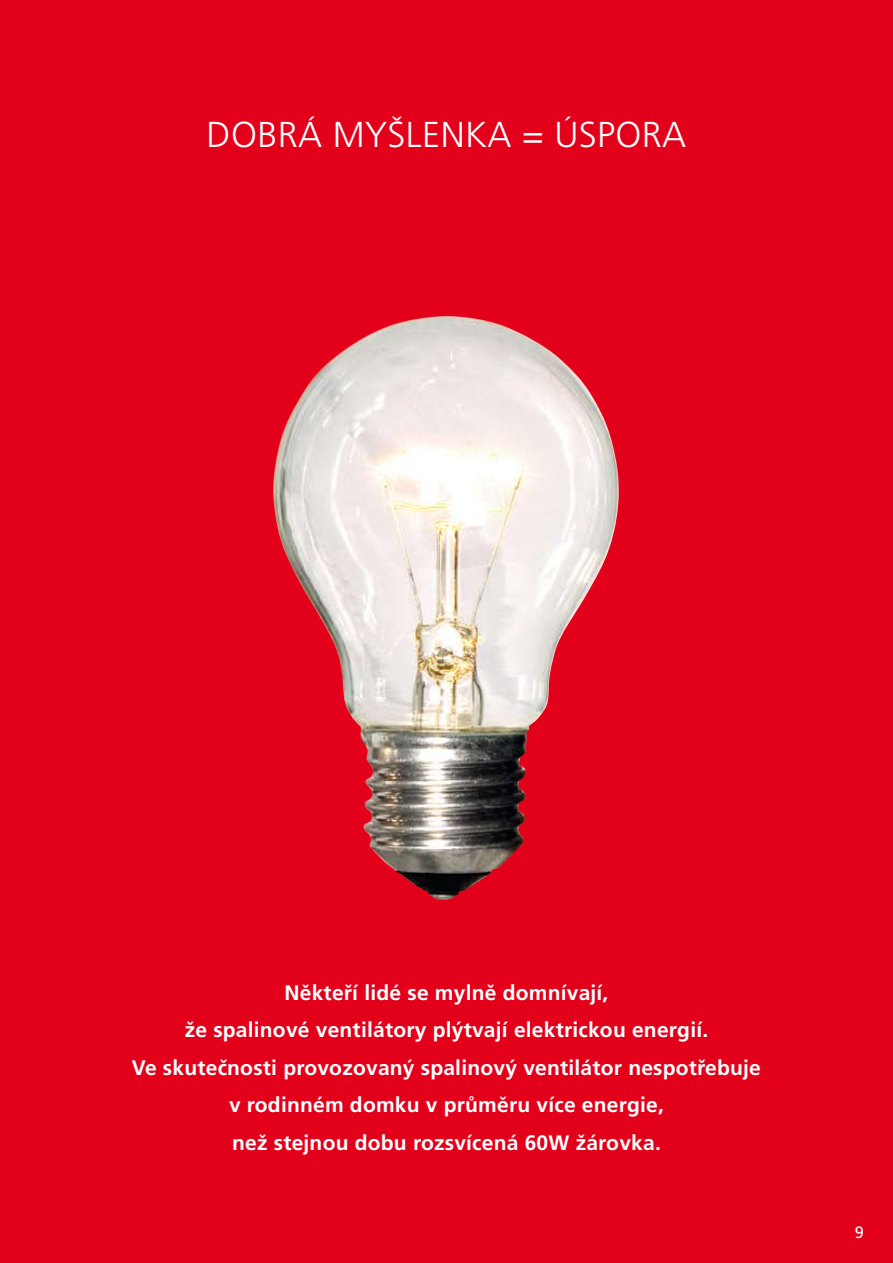
<style>
.page{position:relative;width:893px;height:1263px;background:#e2001a}
.page>*{position:absolute;margin:0;border:0;box-sizing:border-box;transform-origin:0 0}
.t1{font:300 36px "Frutiger CE";letter-spacing:.01em;color:#fff}
.t2{font:700 21px/37.5px "Frutiger CE";letter-spacing:.01em;color:#fff;text-align:center}
.t3{font:16.5px "Frutiger CE";color:#fff}
</style>
<div class="page">
<img style="left:273px;top:316px;width:346px;height:584px">
<h1 class="t1" style="left:207px;top:114px;width:481px">DOBRÁ MYŠLENKA = ÚSPORA</h1>
<p class="t2" style="left:132px;top:973px;width:630px">Někteří lidé se mylně domnívají,<br>že spalinové ventilátory plýtvají elektrickou energií.<br>Ve skutečnosti provozovaný spalinový ventilátor nespotřebuje v rodinném domku v průměru více energie,<br>než stejnou dobu rozsvícená 60W žárovka.</p>
<p class="t3" style="left:855px;top:1222px;width:11px">9</p>
</div>
